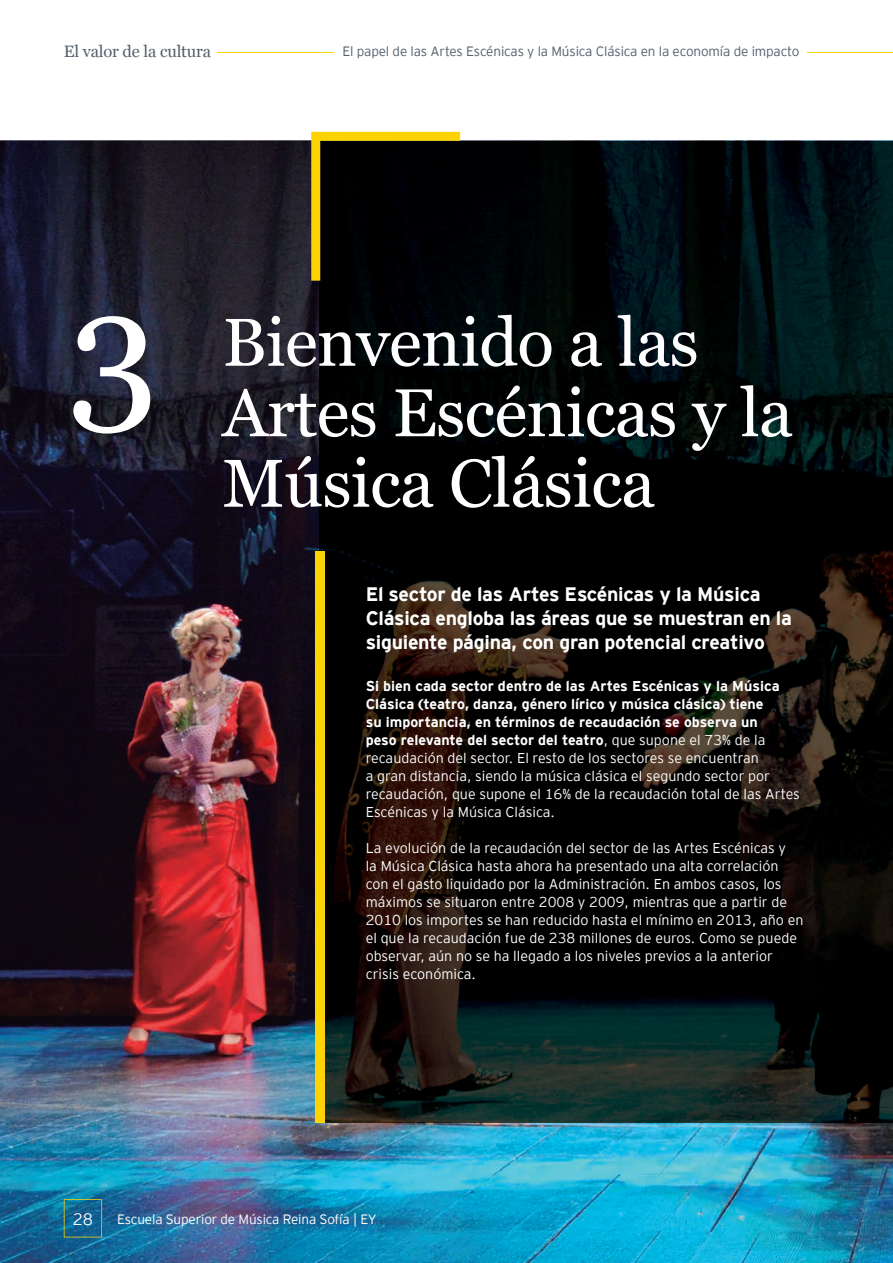
<style>
.page{position:relative;width:893px;height:1263px;background:#fff}
.page>*{position:absolute;margin:0;border:0;box-sizing:border-box;transform-origin:0 0}
.t1{font:163.65px "Georgia";color:#fff}
.t2{font:67.5px/70.5px "Georgia";letter-spacing:-.01em;color:#fff}
.t3{font:700 19.5px/24px "EY Interstate";letter-spacing:-.015em;color:#fff}
.t4{font:16.5px "Georgia";letter-spacing:-.01em;color:#545f6b}
.t5{font:300 16.5px "EY Interstate";color:#fff}
.t6{font:300 14.25px/18px "EY Interstate";color:#fff}
.t7{font:300 13.5px "EY Interstate";letter-spacing:-.01em;color:#545f6b}
.t8{font:300 13.5px "EY Interstate";letter-spacing:-.01em;color:#fff}
.s1{font-weight:700}
</style>
<div class="page">
<img style="left:0;top:140px;width:893px;height:1123px">
<img style="left:320px;top:141px;width:573px;height:723px">
<img style="left:324px;top:864px;width:569px;height:259px">
<div style="left:315px;top:551px;width:9px;height:572px;background:#fed304"></div>
<svg style="left:311px;top:132px;width:149px;height:149px;background:#1d1802"></svg>
<hr style="left:217px;top:52px;width:117px;height:1px;background:#fed304">
<hr style="left:808px;top:52px;width:85px;height:1px;background:#fed304">
<svg style="left:64px;top:1199px;width:38px;height:38px"></svg>
<p class="t4" style="left:64px;top:39px;width:149px">El valor de la cultura</p>
<p class="t7" style="left:343px;top:42px;width:458px">El papel de las Artes Escénicas y la Música Clásica en la economía de impacto</p>
<h1 class="t1" style="left:68px;top:228px;width:92px">3</h1>
<h2 class="t2" style="left:223px;top:304px;width:572px">Bienvenido a las<br>Artes Escénicas y la<br>Música Clásica</h2>
<h3 class="t3" style="left:366px;top:581px;width:428px">El sector de las Artes Escénicas y la Música<br>Clásica engloba las áreas que se muestran en la siguiente página, con gran potencial creativo</h3>
<p class="t6" style="left:366px;top:676px;width:436px"><span class="s1">Si bien cada sector dentro de las Artes Escénicas y la Música Clásica (teatro, danza, género lírico y música clásica) tiene<br>su importancia, en términos de recaudación se observa un<br>peso relevante del sector del teatro</span>, que supone el 73% de la recaudación del sector. El resto de los sectores se encuentran<br>a gran distancia, siendo la música clásica el segundo sector por recaudación, que supone el 1 6% de la recaudación total de las Artes Escénicas y la Música Clásica.</p>
<p class="t6" style="left:366px;top:838px;width:439px">La evolución de la recaudación del sector de las Artes Escénicas y<br>la Música Clásica hasta ahora ha presentado una alta correlación con el gasto liquidado por la Administración. En ambos casos, los máximos se situaron entre 2008 y 2009, mientras que a partir de 201 0 los importes se han reducido hasta el mínimo en 201 3, año en el que la recaudación fue de 238 millones de euros. Como se puede observar, aún no se ha llegado a los niveles previos a la anterior crisis económica.</p>
<p class="t5" style="left:73px;top:1207px;width:21px">28</p>
<p class="t8" style="left:117px;top:1209px;width:261px">Escuela Superior de Música Reina Sofía | EY</p>
</div>
